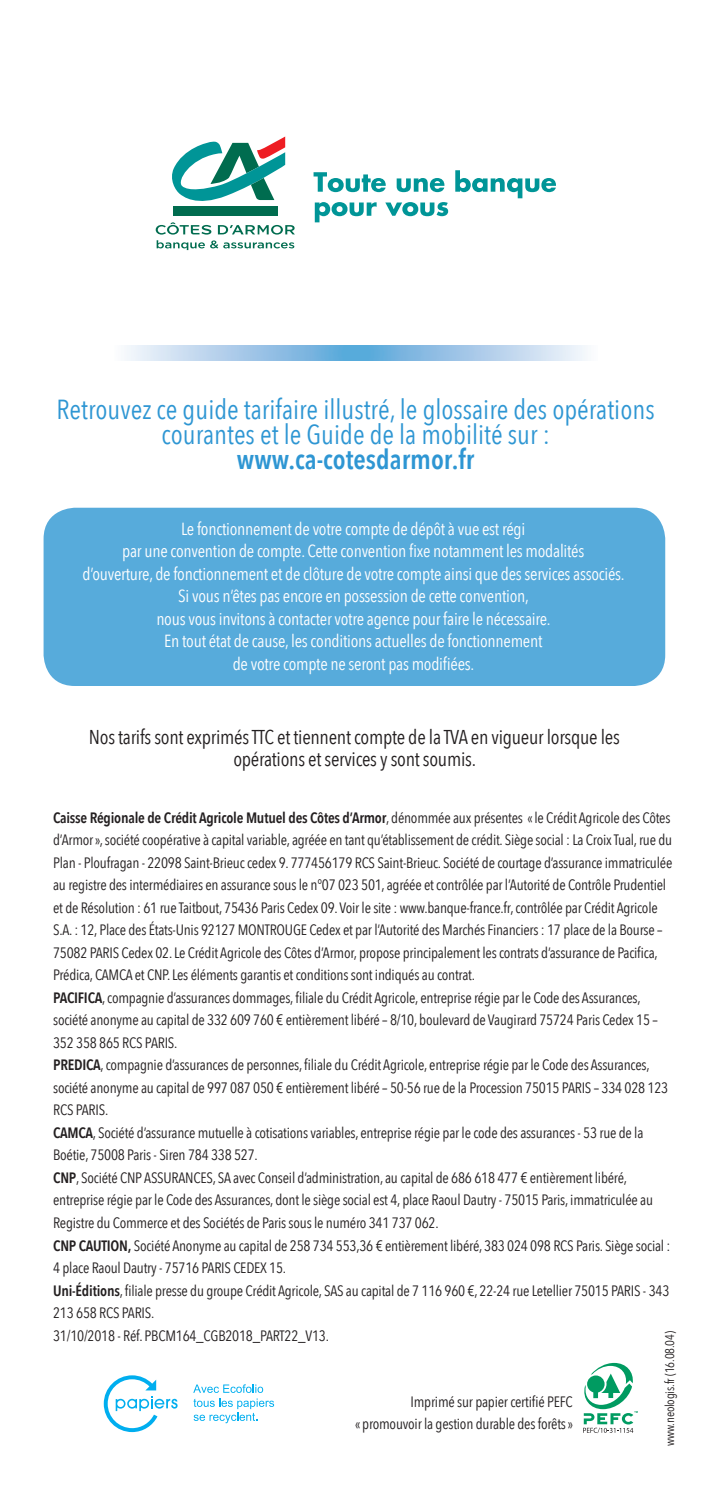
<style>
.page{position:relative;width:709px;height:1489px;background:#fff}
.page>*{position:absolute;margin:0;border:0;box-sizing:border-box;transform-origin:0 0}
.t1{font:27.5px/25px "Avenir Next Condensed";color:#2e96d3;text-align:center}
.t2{font:600 27.5px "Avenir Next Condensed";color:#2e96d3}
.t3{font:20px/22.5px "Avenir Next Condensed";letter-spacing:-.015em;color:#231f20;text-align:center}
.t4{font:17.5px/22.5px "Avenir Next Condensed";letter-spacing:-.015em;color:#fff;text-align:center}
.t5{font:15px/22.5px "Avenir Next Condensed";letter-spacing:-.015em;color:#231f20}
.t6{font:12.5px "Avenir Next Condensed";letter-spacing:-.015em;color:#231f20}
.s1{font-weight:600}
</style>
<div class="page">
<svg style="left:126px;top:345px;width:460px;height:15px"></svg>
<div style="left:45px;top:509px;width:619px;height:175px;background:#57abdb;border-radius:30px"></div>
<div style="left:44px;top:507px;width:621px;height:179px;border:2px solid #2e96d3;border-radius:30px"></div>
<svg style="left:104px;top:1375px;width:74px;height:56px"></svg>
<svg style="left:193px;top:1384px;width:70px;height:8px"></svg>
<svg style="left:193px;top:1398px;width:81px;height:24px"></svg>
<svg style="left:583px;top:1362px;width:55px;height:70px"></svg>
<div style="left:173px;top:206px;width:104px;height:10px;background:#006c4f"></div>
<svg style="left:172px;top:136px;width:113px;height:72px"></svg>
<svg style="left:313px;top:172px;width:73px;height:20px"></svg>
<svg style="left:396px;top:178px;width:48px;height:14px"></svg>
<svg style="left:455px;top:170px;width:101px;height:28px"></svg>
<svg style="left:315px;top:202px;width:61px;height:20px"></svg>
<svg style="left:385px;top:202px;width:63px;height:14px"></svg>
<svg style="left:157px;top:240px;width:137px;height:10px"></svg>
<svg style="left:156px;top:222px;width:55px;height:12px"></svg>
<svg style="left:218px;top:225px;width:77px;height:9px"></svg>
<h1 class="t1" style="left:57px;top:395px;width:599px">Retrouvez ce guide tarifaire illustré, le glossaire des opérations courantes et le Guide de la mobilité sur :</h1>
<h1 class="t2" style="left:237px;top:435px;width:239px">www.ca-cotesdarmor.fr</h1>
<p class="t4" style="left:82px;top:516px;width:543px">Le fonctionnement de votre compte de dépôt à vue est régi<br>par une convention de compte. Cette convention fixe notamment les modalités<br>d’ouverture, de fonctionnement et de clôture de votre compte ainsi que des services associés.<br>Si vous n’êtes pas encore en possession de cette convention,<br>nous vous invitons à contacter votre agence pour faire le nécessaire.<br>En tout état de cause, les conditions actuelles de fonctionnement<br>de votre compte ne seront pas modifiées.</p>
<h2 class="t3" style="left:89px;top:724px;width:532px">Nos tarifs sont exprimés TTC et tiennent compte de la TVA en vigueur lorsque les opérations et services y sont soumis.</h2>
<p class="t5" style="left:53px;top:805px;width:620px"><span class="s1">Caisse Régionale de Crédit Agricole Mutuel des Côtes d’Armor</span>, dénommée aux présentes « le Crédit Agricole des Côtes d’Armor », société coopérative à capital variable, agréée en tant qu’établissement de crédit. Siège social : La Croix Tual, rue du Plan - Ploufragan - 22098 Saint-Brieuc cedex 9. 777456179 RCS Saint-Brieuc. Société de courtage d’assurance immatriculée au registre des intermédiaires en assurance sous le n°07 023 501, agréée et contrôlée par l’Autorité de Contrôle Prudentiel et de Résolution : 61 rue Taitbout, 75436 Paris Cedex 09. Voir le site : www.banque-france.fr, contrôlée par Crédit Agricole S.A. : 12, Place des États-Unis 92127 MONTROUGE Cedex et par l’Autorité des Marchés Financiers : 17 place de la Bourse – 75082 PARIS Cedex 02. Le Crédit Agricole des Côtes d’Armor, propose principalement les contrats d’assurance de Pacifica, Prédica, CAMCA et CNP. Les éléments garantis et conditions sont indiqués au contrat.<br><span class="s1">PACIFICA</span>, compagnie d’assurances dommages, filiale du Crédit Agricole, entreprise régie par le Code des Assurances, société anonyme au capital de 332 609 760 € entièrement libéré – 8/10, boulevard de Vaugirard 75724 Paris Cedex 15 – 352 358 865 RCS PARIS.<br><span class="s1">PREDICA</span>, compagnie d’assurances de personnes, filiale du Crédit Agricole, entreprise régie par le Code des Assurances, société anonyme au capital de 997 087 050 € entièrement libéré – 50-56 rue de la Procession 75015 PARIS – 334 028 123<br>RCS PARIS.<br><span class="s1">CAMCA</span>, Société d’assurance mutuelle à cotisations variables, entreprise régie par le code des assurances - 53 rue de la Boétie, 75008 Paris - Siren 784 338 527.<br><span class="s1">CNP</span>, Société CNP ASSURANCES, SA avec Conseil d’administration, au capital de 686 618 477 € entièrement libéré, entreprise régie par le Code des Assurances, dont le siège social est 4, place Raoul Dautry - 75015 Paris, immatriculée au Registre du Commerce et des Sociétés de Paris sous le numéro 341 737 062.<br><span class="s1">CNP CAUTION,</span> Société Anonyme au capital de 258 734 553,36 € entièrement libéré, 383 024 098 RCS Paris. Siège social :<br>4 place Raoul Dautry - 75716 PARIS CEDEX 15.<br><span class="s1">Uni-Éditions</span>, filiale presse du groupe Crédit Agricole, SAS au capital de 7 116 960 €, 22-24 rue Letellier 75015 PARIS - 343<br>213 658 RCS PARIS.<br>31/10/2018 - Réf. PBCM164_CGB2018_PART22_V13.</p>
<p class="t6" style="left:659px;top:1445px;width:117px;rotate:-90deg">www.neologis.fr (16.08.04)</p>
<p class="t5" style="left:355px;top:1389px;width:219px;text-align:right">Imprimé sur papier certifié PEFC<br>« promouvoir la gestion durable des forêts »</p>
</div>
